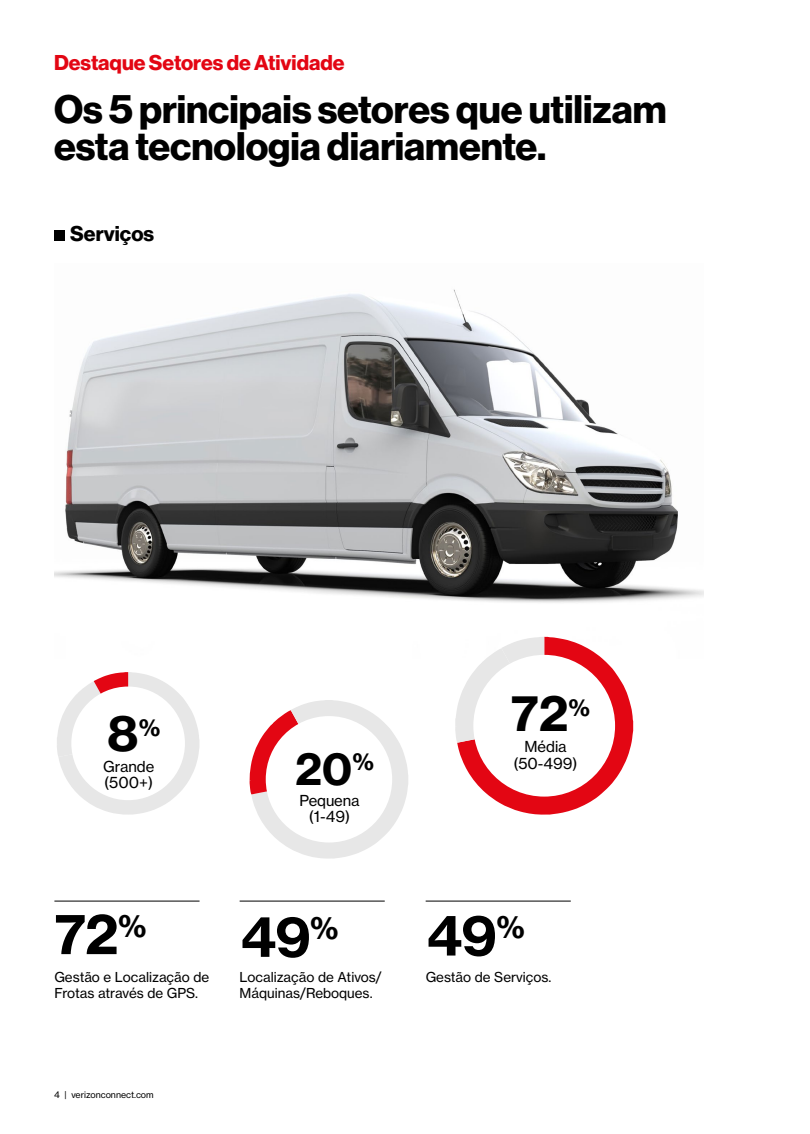
<style>
.page{position:relative;width:810px;height:1134px;background:#fff}
.page>*{position:absolute;margin:0;border:0;box-sizing:border-box;transform-origin:0 0}
.t1{font:700 52.5px "Verizon NHGTX";color:#000}
.t2{font:700 46.5px "Verizon NHGTX";color:#000}
.t3{font:700 42.3px "Verizon NHGTX";color:#000}
.t4{font:700 39px/37px "Verizon NH Ge DS";color:#000}
.t5{font:700 21px "Verizon NH Ge DS";color:#e30613}
.t6{font:700 21px "Verizon NH Ge DS";color:#000}
.t7{font:14.85px/16.8px "Verizon NHGTX";color:#000;text-align:center}
.t8{font:13.5px/16.2px "Verizon NHGTX";color:#000}
.t9{font:8.85px "Verizon NHGTX";color:#000}
</style>
<div class="page">
<img style="left:54px;top:289px;width:649px;height:348px">
<div style="left:54px;top:230px;width:11px;height:11px;background:#000"></div>
<hr style="left:54px;top:901px;width:146px;height:1px;background:#000">
<hr style="left:240px;top:901px;width:145px;height:1px;background:#000">
<hr style="left:426px;top:901px;width:145px;height:1px;background:#000">
<svg style="left:249px;top:700px;width:159px;height:159px"></svg>
<div style="left:266px;top:716px;width:126px;height:127px;background:#fff;border-radius:50%"></div>
<svg style="left:455px;top:637px;width:178px;height:178px"></svg>
<div style="left:473px;top:655px;width:142px;height:142px;background:#fff;border-radius:50%"></div>
<svg style="left:57px;top:672px;width:142px;height:143px"></svg>
<div style="left:71px;top:687px;width:114px;height:113px;background:#fff;border-radius:50%"></div>
<h3 class="t5" style="left:54px;top:50px;width:292px">Destaque Setores de Atividade</h3>
<h3 class="t4" style="left:54px;top:90px;width:614px">Os 5 principais setores que utilizam esta tecnologia diariamente.</h3>
<h3 class="t6" style="left:70px;top:221px;width:85px">Serviços</h3>
<h2 class="t2" style="left:107px;top:704px;width:55px">8<sup>%</sup></h2>
<p class="t7" style="left:103px;top:758px;width:53px;text-align:left">Grande (500+)</p>
<h3 class="t3" style="left:295px;top:742px;width:81px">20<sup>%</sup></h3>
<p class="t7" style="left:300px;top:792px;width:61px">Pequena (1-49)</p>
<h1 class="t1" style="left:54px;top:902px;width:94px">72<sup>%</sup></h1>
<p class="t8" style="left:54px;top:968px;width:156px">Gestão e Localização de<br>Frotas através de GPS.</p>
<h1 class="t1" style="left:240px;top:905px;width:101px">49<sup>%</sup></h1>
<p class="t8" style="left:240px;top:968px;width:144px">Localização de Ativos/<br>Máquinas/Reboques.</p>
<p class="t9" style="left:54px;top:1089px;width:101px">4 | verizonconnect.com</p>
<h2 class="t2" style="left:511px;top:685px;width:81px">72<sup>%</sup></h2>
<p class="t7" style="left:513px;top:738px;width:66px">Média (50-499)</p>
<h1 class="t1" style="left:426px;top:903px;width:101px">49<sup>%</sup></h1>
<p class="t8" style="left:426px;top:968px;width:127px">Gestão de Serviços.</p>
</div>
